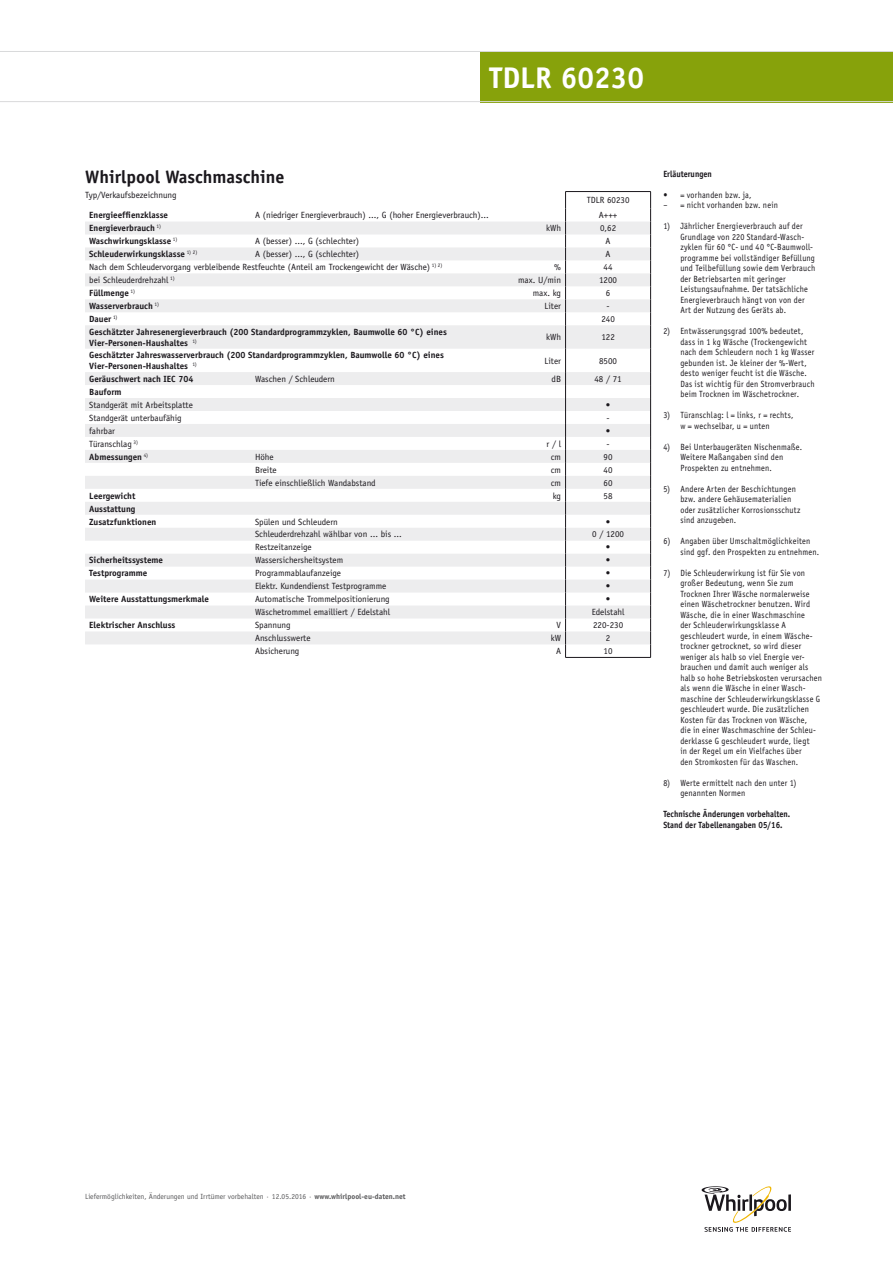
<style>
.page{position:relative;width:893px;height:1263px;background:#fff}
.page>*{position:absolute;margin:0;border:0;box-sizing:border-box;transform-origin:0 0}
.t1{font:700 30px "Officina Sans Std";color:#fff}
.t2{font:700 18px "Officina Sans Std";color:#1a171c}
.t3{font:9px/10.5px "Officina Sans Std";letter-spacing:.025em;color:#1a171c;scale:.9 1}
.t4{font:9px "Officina Sans Std";color:#1a171c}
.t5{font:700 9px/10.5px "Officina Sans Std";color:#1a171c}
.t6{font:9px "Officina Sans Std";letter-spacing:.025em;color:#1a171c}
.t7{font:700 9px/10.5px "Officina Sans Std";color:#1a171c;scale:.9 1}
.t8{font:7.5px "Officina Sans Std";color:#58585a}
.s1{font-weight:700}
</style>
<div class="page">
<svg style="left:0;top:51px;width:893px;height:51px"></svg>
<svg style="left:85px;top:222px;width:565px;height:422px;fill:#f2f2f3"></svg>
<hr style="left:565px;top:191px;width:86px;height:1px;background:#1a171c">
<svg style="left:565px;top:192px;width:1px;height:465px"></svg>
<svg style="left:650px;top:192px;width:1px;height:465px"></svg>
<hr style="left:565px;top:657px;width:86px;height:1px;background:#1a171c">
<svg style="left:702px;top:1186px;width:89px;height:46px"></svg>
<h1 class="t1" style="left:489px;top:59px;width:157px">TDLR 60230</h1>
<h2 class="t2" style="left:85px;top:166px;width:201px">Whirlpool Waschmaschine</h2>
<p class="t4" style="left:85px;top:190px;width:93px">Typ/Verkaufsbezeichnung</p>
<p class="t4" style="left:587px;top:195px;width:44px">TDLR 60230</p>
<p class="t5" style="left:89px;top:210px;width:80px">Energieeffienzklasse</p>
<p class="t4" style="left:255px;top:210px;width:235px">A (niedriger Energieverbrauch) ..., G (hoher Energieverbrauch)...</p>
<p class="t6" style="left:599px;top:210px;width:20px">A+++</p>
<p class="t5" style="left:89px;top:223px;width:73px">Energieverbrauch <sup>1)</sup></p>
<p class="t6" style="left:546px;top:223px;width:17px">kWh</p>
<p class="t6" style="left:600px;top:223px;width:18px">0,62</p>
<p class="t5" style="left:89px;top:236px;width:90px">Waschwirkungsklasse <sup>1)</sup></p>
<p class="t4" style="left:255px;top:236px;width:106px">A (besser) ..., G (schlechter)</p>
<p class="t6" style="left:606px;top:236px;width:7px">A</p>
<p class="t5" style="left:89px;top:249px;width:110px">Schleuderwirkungsklasse <sup>1)</sup> <sup>2)</sup></p>
<p class="t4" style="left:255px;top:249px;width:106px">A (besser) ..., G (schlechter)</p>
<p class="t6" style="left:606px;top:249px;width:7px">A</p>
<p class="t4" style="left:89px;top:262px;width:355px">Nach dem Schleudervorgang verbleibende Restfeuchte (Anteil am Trockengewicht der Wäsche) <sup>1)</sup> <sup>2)</sup></p>
<p class="t6" style="left:554px;top:262px;width:8px">%</p>
<p class="t6" style="left:604px;top:262px;width:10px">44</p>
<p class="t4" style="left:89px;top:275px;width:87px">bei Schleuderdrehzahl <sup>1)</sup></p>
<p class="t6" style="left:518px;top:275px;width:44px">max. U/min</p>
<p class="t6" style="left:599px;top:275px;width:19px">1200</p>
<p class="t5" style="left:89px;top:288px;width:47px">Füllmenge <sup>1)</sup></p>
<p class="t6" style="left:533px;top:288px;width:30px">max. kg</p>
<p class="t6" style="left:606px;top:288px;width:6px">6</p>
<p class="t5" style="left:89px;top:301px;width:71px">Wasserverbrauch <sup>1)</sup></p>
<p class="t6" style="left:544px;top:301px;width:18px">Liter</p>
<p class="t6" style="left:606px;top:301px;width:5px">-</p>
<p class="t5" style="left:89px;top:314px;width:30px">Dauer <sup>1)</sup></p>
<p class="t6" style="left:601px;top:314px;width:15px">240</p>
<p class="t5" style="left:89px;top:327px;width:359px">Geschätzter Jahresenergieverbrauch (200 Standardprogrammzyklen, Baumwolle 60 °C) eines<br>Vier-Personen-Haushaltes <sup>1)</sup></p>
<p class="t6" style="left:546px;top:332px;width:17px">kWh</p>
<p class="t6" style="left:601px;top:332px;width:15px">122</p>
<p class="t5" style="left:89px;top:350px;width:356px">Geschätzter Jahreswasserverbrauch (200 Standardprogrammzyklen, Baumwolle 60 °C) eines<br>Vier-Personen-Haushaltes <sup>1)</sup></p>
<p class="t6" style="left:544px;top:355px;width:18px">Liter</p>
<p class="t6" style="left:599px;top:355px;width:19px">8500</p>
<p class="t5" style="left:89px;top:373px;width:106px">Geräuschwert nach IEC 704</p>
<p class="t4" style="left:255px;top:373px;width:81px">Waschen / Schleudern</p>
<p class="t6" style="left:552px;top:373px;width:11px">dB</p>
<p class="t6" style="left:594px;top:373px;width:29px">48 / 71</p>
<p class="t5" style="left:89px;top:386px;width:34px">Bauform</p>
<p class="t4" style="left:89px;top:399px;width:105px">Standgerät mit Arbeitsplatte</p>
<p class="t6" style="left:606px;top:399px;width:6px">•</p>
<p class="t4" style="left:89px;top:412px;width:94px">Standgerät unterbaufähig</p>
<p class="t6" style="left:606px;top:412px;width:5px">-</p>
<p class="t4" style="left:89px;top:425px;width:27px">fahrbar</p>
<p class="t6" style="left:606px;top:425px;width:6px">•</p>
<p class="t4" style="left:89px;top:438px;width:50px">Türanschlag <sup>3)</sup></p>
<p class="t6" style="left:547px;top:438px;width:16px">r / l</p>
<p class="t6" style="left:606px;top:438px;width:5px">-</p>
<p class="t5" style="left:89px;top:451px;width:60px">Abmessungen <sup>4)</sup></p>
<p class="t6" style="left:255px;top:451px;width:20px">Höhe</p>
<p class="t6" style="left:551px;top:451px;width:12px">cm</p>
<p class="t6" style="left:604px;top:451px;width:10px">90</p>
<p class="t6" style="left:255px;top:464px;width:23px">Breite</p>
<p class="t6" style="left:551px;top:464px;width:12px">cm</p>
<p class="t6" style="left:604px;top:464px;width:10px">40</p>
<p class="t4" style="left:255px;top:477px;width:122px">Tiefe einschließlich Wandabstand</p>
<p class="t6" style="left:551px;top:477px;width:12px">cm</p>
<p class="t6" style="left:604px;top:477px;width:10px">60</p>
<p class="t5" style="left:89px;top:490px;width:48px">Leergewicht</p>
<p class="t6" style="left:553px;top:490px;width:10px">kg</p>
<p class="t6" style="left:604px;top:490px;width:10px">58</p>
<p class="t5" style="left:89px;top:502px;width:69px;line-height:12.9px">Ausstattung<br>Zusatzfunktionen</p>
<p class="t4" style="left:255px;top:516px;width:84px">Spülen und Schleudern</p>
<p class="t6" style="left:606px;top:516px;width:6px">•</p>
<p class="t4" style="left:255px;top:529px;width:148px">Schleuderdrehzahl wählbar von ... bis ...</p>
<p class="t6" style="left:592px;top:529px;width:33px">0 / 1200</p>
<p class="t4" style="left:255px;top:542px;width:58px">Restzeitanzeige</p>
<p class="t6" style="left:606px;top:542px;width:6px">•</p>
<p class="t5" style="left:89px;top:555px;width:75px">Sicherheitssysteme</p>
<p class="t4" style="left:255px;top:555px;width:90px">Wassersichersheitsystem</p>
<p class="t6" style="left:606px;top:555px;width:6px">•</p>
<p class="t5" style="left:89px;top:568px;width:60px">Testprogramme</p>
<p class="t4" style="left:255px;top:568px;width:87px">Programmablaufanzeige</p>
<p class="t6" style="left:606px;top:568px;width:6px">•</p>
<p class="t4" style="left:255px;top:581px;width:133px">Elektr. Kundendienst Testprogramme</p>
<p class="t6" style="left:606px;top:581px;width:6px">•</p>
<p class="t5" style="left:89px;top:594px;width:121px">Weitere Ausstattungsmerkmale</p>
<p class="t4" style="left:255px;top:594px;width:136px">Automatische Trommelpositionierung</p>
<p class="t6" style="left:606px;top:594px;width:6px">•</p>
<p class="t4" style="left:255px;top:607px;width:137px">Wäschetrommel emailliert / Edelstahl</p>
<p class="t4" style="left:592px;top:607px;width:34px">Edelstahl</p>
<p class="t5" style="left:89px;top:620px;width:88px">Elektrischer Anschluss</p>
<p class="t4" style="left:255px;top:620px;width:37px">Spannung</p>
<p class="t6" style="left:557px;top:620px;width:6px">V</p>
<p class="t6" style="left:593px;top:620px;width:32px">220-230</p>
<p class="t4" style="left:255px;top:633px;width:57px">Anschlusswerte</p>
<p class="t6" style="left:551px;top:633px;width:12px">kW</p>
<p class="t6" style="left:606px;top:633px;width:6px">2</p>
<p class="t4" style="left:255px;top:646px;width:46px">Absicherung</p>
<p class="t6" style="left:556px;top:646px;width:7px">A</p>
<p class="t6" style="left:604px;top:646px;width:10px">10</p>
<p class="t7" style="left:663px;top:168px;width:55px">Erläuterungen</p>
<p class="t3" style="left:663px;top:189px;width:99px">• = vorhanden bzw. ja,</p>
<p class="t3" style="left:663px;top:200px;width:129px">– = nicht vorhanden bzw. nein</p>
<p class="t3" style="left:680px;top:221px;width:151px;text-indent:-17px">1) Jährlicher Energieverbrauch auf der Grundlage von 220 Standard-Wasch&shy;zyklen für 60 °C- und 40 °C-Baumwoll&shy;programme bei vollständiger Befüllung und Teilbefüllung sowie dem Verbrauch der Betriebsarten mit geringer Leistungsaufnahme. Der tatsächliche Energieverbrauch hängt von von der Art der Nutzung des Geräts ab.</p>
<p class="t3" style="left:680px;top:326px;width:151px;text-indent:-17px">2) Entwässerungsgrad 100% bedeutet, dass in 1 kg Wäsche (Trockengewicht nach dem Schleudern noch 1 kg Wasser gebunden ist. Je kleiner der %-Wert, desto weniger feucht ist die Wäsche.<br>Das ist wichtig für den Stromverbrauch beim Trocknen im Wäschetrockner.</p>
<p class="t3" style="left:680px;top:410px;width:127px;text-indent:-17px">3) Türanschlag: l = links, r = rechts, w = wechselbar, u = unten</p>
<p class="t3" style="left:680px;top:441px;width:137px;text-indent:-17px">4) Bei Unterbaugeräten Nischenmaße.<br>Weitere Maßangaben sind den<br>Prospekten zu entnehmen.</p>
<p class="t3" style="left:680px;top:483px;width:135px;text-indent:-17px">5) Andere Arten der Beschichtungen bzw. andere Gehäusematerialien oder zusätzlicher Korrosionsschutz sind anzugeben.</p>
<p class="t3" style="left:680px;top:536px;width:156px;text-indent:-17px">6) Angaben über Umschaltmöglichkeiten sind ggf. den Prospekten zu entnehmen.</p>
<p class="t3" style="left:680px;top:567px;width:159px;text-indent:-17px">7) Die Schleuderwirkung ist für Sie von großer Bedeutung, wenn Sie zum Trocknen Ihrer Wäsche normalerweise einen Wäschetrockner benutzen. Wird Wäsche, die in einer Waschmaschine<br>der Schleuderwirkungsklasse A geschleudert wurde, in einem Wäsche&shy;trockner getrocknet, so wird dieser weniger als halb so viel Energie ver&shy;brauchen und damit auch weniger als halb so hohe Betriebskosten verursachen als wenn die Wäsche in einer Wasch&shy;maschine der Schleuderwirkungsklasse G geschleudert wurde. Die zusätzlichen Kosten für das Trocknen von Wäsche,<br>die in einer Waschmaschine der Schleu&shy;derklasse G geschleudert wurde, liegt<br>in der Regel um ein Vielfaches über<br>den Stromkosten für das Waschen.</p>
<p class="t3" style="left:680px;top:777px;width:131px;text-indent:-17px">8) Werte ermittelt nach den unter 1) genannten Normen</p>
<p class="t7" style="left:663px;top:809px;width:143px">Technische Änderungen vorbehalten.<br>Stand der Tabellenangaben 05/16.</p>
<p class="t8" style="left:85px;top:1192px;width:322px">Liefermöglichkeiten, Änderungen und Irrtümer vorbehalten · 12.05.2016 · <span class="s1">www.whirlpool-eu-daten.net</span></p>
</div>
